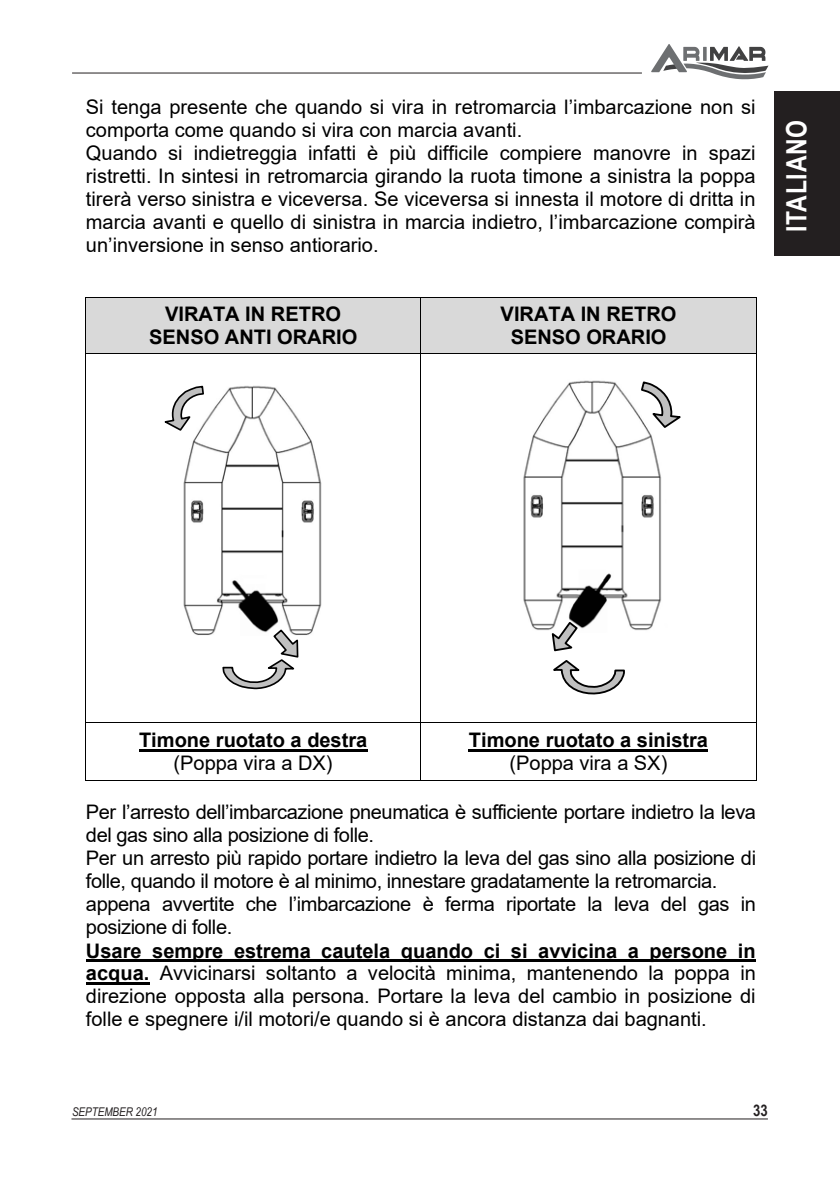
<style>
.page{position:relative;width:840px;height:1191px;background:#fff}
.page>*{position:absolute;margin:0;border:0;box-sizing:border-box;transform-origin:0 0}
.t1{font:700 28px "Arial Narrow";letter-spacing:.03em;color:#fff}
.t2{font:20px/23px "Arial";color:#000}
.t3{font:20px/23px "Arial";letter-spacing:-.025em;color:#000}
.t4{font:700 20px/23px "Arial";color:#000;text-align:center}
.t5{font:700 16px "Arial Narrow";color:#231f20}
.t6{font:italic 12px "Arial Narrow";color:#231f20}
.s1{font-weight:700}
</style>
<div class="page">
<hr style="left:72px;top:73px;width:569px;height:1px;background:#231f20">
<svg style="left:651px;top:44px;width:117px;height:35px"></svg>
<div style="left:774px;top:91px;width:65px;height:164px;background:#231f20"></div>
<hr style="left:71px;top:1118px;width:696px;height:1px;background:#231f20">
<div style="left:86px;top:298px;width:334px;height:55px;background:#d9d9d9"></div>
<div style="left:421px;top:298px;width:334px;height:55px;background:#d9d9d9"></div>
<hr style="left:85px;top:297px;width:671px;height:1px;background:#000">
<hr style="left:85px;top:298px;width:1px;height:55px;background:#000">
<hr style="left:420px;top:298px;width:1px;height:55px;background:#000">
<hr style="left:755px;top:298px;width:1px;height:55px;background:#000">
<hr style="left:85px;top:353px;width:671px;height:1px;background:#000">
<hr style="left:85px;top:354px;width:1px;height:368px;background:#000">
<hr style="left:420px;top:354px;width:1px;height:368px;background:#000">
<hr style="left:755px;top:354px;width:1px;height:368px;background:#000">
<hr style="left:139px;top:749px;width:228px;height:2px;background:#000">
<hr style="left:468px;top:749px;width:239px;height:2px;background:#000">
<hr style="left:85px;top:722px;width:671px;height:1px;background:#000">
<hr style="left:85px;top:723px;width:1px;height:58px;background:#000">
<hr style="left:85px;top:780px;width:335px;height:1px;background:#000">
<hr style="left:420px;top:723px;width:1px;height:58px;background:#000">
<hr style="left:421px;top:780px;width:334px;height:1px;background:#000">
<hr style="left:755px;top:723px;width:1px;height:58px;background:#000">
<hr style="left:86px;top:959px;width:669px;height:2px;background:#000">
<hr style="left:86px;top:982px;width:63px;height:2px;background:#000">
<img style="left:183px;top:385px;width:139px;height:250px">
<svg style="left:221px;top:628px;width:78px;height:62px"></svg>
<svg style="left:164px;top:385px;width:41px;height:47px"></svg>
<img style="left:523px;top:380px;width:139px;height:250px">
<svg style="left:550px;top:620px;width:29px;height:32px"></svg>
<svg style="left:553px;top:660px;width:72px;height:35px"></svg>
<svg style="left:639px;top:380px;width:42px;height:49px"></svg>
<p class="t2" style="left:86px;top:95px;width:671px">Si tenga presente che quando si vira in retromarcia l’imbarcazione non si comporta come quando si vira con marcia avanti.<br>Quando si indietreggia infatti è più difficile compiere manovre in spazi ristretti. In sintesi in retromarcia girando la ruota timone a sinistra la poppa tirerà verso sinistra e viceversa. Se viceversa si innesta il motore di dritta in marcia avanti e quello di sinistra in marcia indietro, l’imbarcazione compirà un’inversione in senso antiorario.</p>
<p class="t4" style="left:149px;top:303px;width:210px">VIRATA IN RETRO<br>SENSO ANTI ORARIO</p>
<p class="t4" style="left:500px;top:303px;width:177px">VIRATA IN RETRO<br>SENSO ORARIO</p>
<h1 class="t1" style="left:775px;top:232px;width:114px;rotate:-90deg">ITALIANO</h1>
<p class="t4" style="left:468px;top:728px;width:240px">Timone ruotato a sinistra</p>
<p class="t2" style="left:509px;top:751px;width:159px">(Poppa vira a SX)</p>
<p class="t3" style="left:86px;top:800px;width:671px">Per l’arresto dell’imbarcazione pneumatica è sufficiente portare indietro la leva del gas sino alla posizione di folle.<br>Per un arresto più rapido portare indietro la leva del gas sino alla posizione di folle, quando il motore è al minimo, innestare gradatamente la retromarcia. appena avvertite che l’imbarcazione è ferma riportate la leva del gas in posizione di folle.</p>
<p class="t2" style="left:86px;top:939px;width:671px;text-align:justify"><span class="s1">Usare sempre estrema cautela quando ci si avvicina a persone in acqua.</span> Avvicinarsi soltanto a velocità minima, mantenendo la poppa in direzione opposta alla persona. Portare la leva del cambio in posizione di folle e spegnere i/il motori/e quando si è ancora distanza dai bagnanti.</p>
<p class="t4" style="left:139px;top:729px;width:230px">Timone ruotato a destra</p>
<p class="t2" style="left:173px;top:751px;width:160px">(Poppa vira a DX)</p>
<p class="t6" style="left:72px;top:1103px;width:87px">SEPTEMBER 2021</p>
<p class="t5" style="left:752px;top:1098px;width:16px">33</p>
</div>
